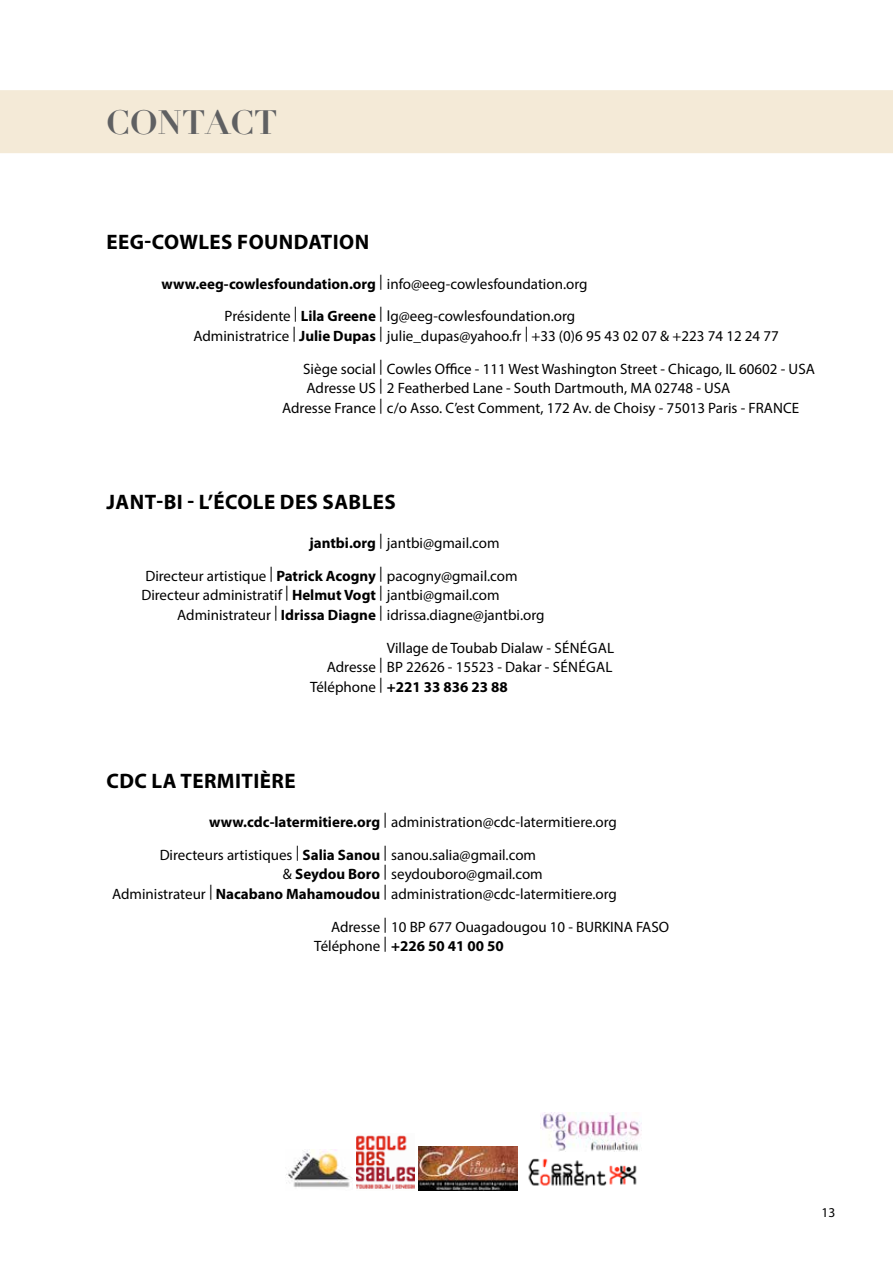
<style>
.page{position:relative;width:893px;height:1263px;background:#fff}
.page>*{position:absolute;margin:0;border:0;box-sizing:border-box;transform-origin:0 0}
.t1{font:700 33px "Didot";color:#5f6062}
.t2{font:700 21px "Myriad Pro";letter-spacing:.02em;color:#000}
.t3{font:15px/32.5px "Myriad Pro";color:#000}
.t4{font:700 15px "Myriad Pro";color:#000}
.t5{font:13.5px "Myriad Pro";color:#000}
.s1{font-weight:700}
.s2{font-weight:400}
</style>
<div class="page">
<div style="left:0;top:90px;width:893px;height:63px;background:#f4ead7"></div>
<img style="left:540px;top:1113px;width:101px;height:38px">
<img style="left:418px;top:1146px;width:100px;height:45px">
<img style="left:286px;top:1149px;width:66px;height:39px">
<img style="left:357px;top:1135px;width:57px;height:55px">
<img style="left:528px;top:1158px;width:109px;height:28px">
<h1 class="t1" style="left:106px;top:102px;width:26px">CONTACT</h1>
<h2 class="t2" style="left:107px;top:228px;width:264px">eeg-cowles Foundation</h2>
<p class="t3" style="left:225px;top:267px;width:364px;text-indent:-63px"><span class="s1">www.eeg-cowlesfoundation.org</span> | info@eeg-cowlesfoundation.org<br>Présidente | <span class="s1">Lila Greene</span> | lg@eeg-cowlesfoundation.org</p>
<p class="t3" style="left:303px;top:319px;width:495px;text-indent:-110px">Administratrice | <span class="s1">Julie Dupas</span> | julie_dupas@yahoo.fr | +33 (0)6 95 43 02 07 &amp; +223 74 12 24 77<br>Siège social | Cowles Office - 111 West Washington Street - Chicago, IL 60602 - USA</p>
<p class="t3" style="left:282px;top:378px;width:476px;line-height:19.8px;text-indent:24px">Adresse US | 2 Featherbed Lane - South Dartmouth, MA 02748 - USA<br>Adresse France | c/o Asso. C’est Comment, 172 Av. de Choisy - 75013 Paris - FRANCE</p>
<h2 class="t2" style="left:107px;top:488px;width:289px">Jant-Bi - l’école des Sables</h2>
<p class="t3" style="left:145px;top:526px;width:374px;text-indent:164px"><span class="s1">jantbi.org</span> | jantbi@gmail.com<br>Directeur artistique | <span class="s1">Patrick Acogny</span> | pacogny@gmail.com</p>
<p class="t3" style="left:177px;top:585px;width:369px;line-height:19.8px;text-indent:-36px">Directeur administratif | <span class="s1">Helmut Vogt</span> | jantbi@gmail.com<br>Administrateur | <span class="s1">Idrissa Diagne</span> | idrissa.diagne@jantbi.org</p>
<p class="t3" style="left:387px;top:631px;width:229px">Village de Toubab Dialaw - Sénégal</p>
<p class="t3" style="left:327px;top:651px;width:287px">Adresse | BP 22626 - 15523 - Dakar - Sénégal</p>
<p class="t4" style="left:310px;top:677px;width:199px"><span class="s2">Téléphone </span><sup>|</sup> +221 33 836 23 88</p>
<h2 class="t2" style="left:107px;top:767px;width:191px">CDC La Termitière</h2>
<p class="t3" style="left:160px;top:805px;width:459px;text-indent:50px"><span class="s1">www.cdc-latermitiere.org</span> | administration@cdc-latermitiere.org<br>Directeurs artistiques | <span class="s1">Salia Sanou</span> | sanou.salia@gmail.com</p>
<p class="t3" style="left:112px;top:864px;width:506px;line-height:19.8px;text-indent:171px">&amp; <span class="s1">Seydou Boro</span> | seydouboro@gmail.com<br>Administrateur | <span class="s1">Nacabano Mahamoudou</span> | administration@cdc-latermitiere.org</p>
<p class="t3" style="left:331px;top:910px;width:255px">Adresse | 10 BP 677 Ouagadougou 10 - BURKINA</p>
<p class="t3" style="left:636px;top:910px;width:9px">FASO</p>
<p class="t4" style="left:314px;top:936px;width:191px"><span class="s2">Téléphone </span><sup>|</sup> +226 50 41 00 50</p>
<p class="t5" style="left:821px;top:1204px;width:15px">13</p>
</div>
